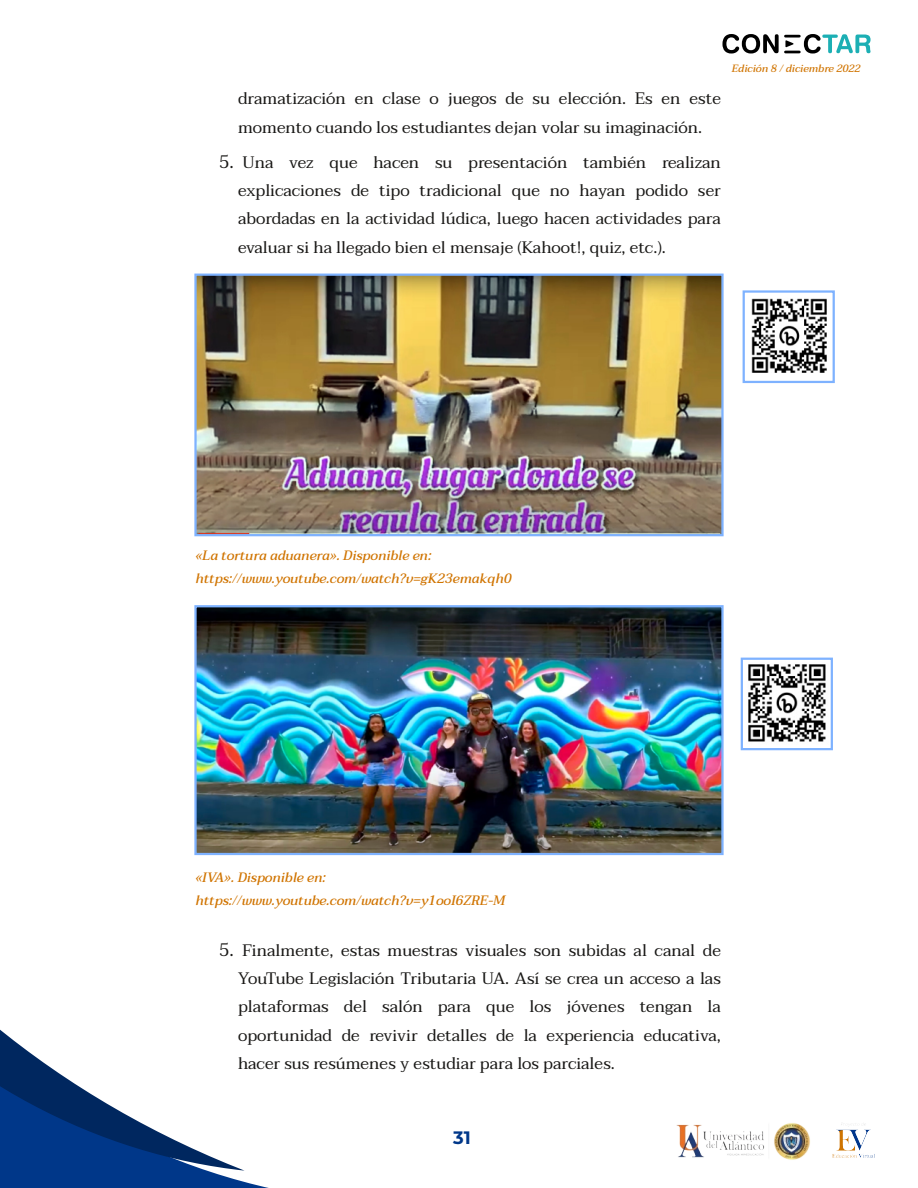
<style>
.page{position:relative;width:918px;height:1188px;background:#fff}
.page>*{position:absolute;margin:0;border:0;box-sizing:border-box;transform-origin:0 0}
.t1{font:700 18px "Montserrat";color:#003789}
.t2{font:16.5px/28.2px "Taviraj";color:#181715;text-align:justify}
.t3{font:italic 500 13.5px/23.1px "Taviraj";color:#d07400}
.t4{font:italic 500 10.5px "Taviraj";color:#d07400}
.s1{font-size:18px}
</style>
<div class="page">
<svg style="left:722px;top:34px;width:57px;height:20px"></svg>
<svg style="left:785px;top:34px;width:86px;height:20px"></svg>
<img style="left:676px;top:1123px;width:134px;height:37px">
<img style="left:833px;top:1124px;width:40px;height:34px">
<svg style="left:0;top:536px;width:323px;height:652px"></svg>
<img style="left:751px;top:298px;width:76px;height:75px">
<div style="left:743px;top:290px;width:92px;height:93px;border:2px solid #7eb2ff"></div>
<img style="left:748px;top:664px;width:78px;height:78px">
<div style="left:741px;top:658px;width:92px;height:92px;border:2px solid #7eb2ff"></div>
<img style="left:197px;top:277px;width:524px;height:256px">
<div style="left:194px;top:274px;width:530px;height:262px;border:2px solid #7eb2ff"></div>
<img style="left:197px;top:608px;width:524px;height:244px">
<div style="left:194px;top:605px;width:530px;height:250px;border:2px solid #7eb2ff"></div>
<p class="t2" style="left:238px;top:85px;width:484px">dramatización en clase o juegos de su elección. Es en este momento cuando los estudiantes dejan volar su imaginación.</p>
<p class="t2" style="left:238px;top:148px;width:484px;text-indent:-19px"><span class="s1">5.</span> Una vez que hacen su presentación también realizan explicaciones de tipo tradicional que no hayan podido ser abordadas en la actividad lúdica, luego hacen actividades para evaluar si ha llegado bien el mensaje (Kahoot!, quiz, etc.).</p>
<p class="t4" style="left:732px;top:62px;width:130px">Edición 8 / diciembre 2022</p>
<p class="t3" style="left:196px;top:543px;width:318px">«La tortura aduanera». Disponible en: https://www.youtube.com/watch?v=gK23emakqh0</p>
<p class="t3" style="left:196px;top:866px;width:311px">«IVA». Disponible en: https://www.youtube.com/watch?v=y1ooI6ZRE-M</p>
<p class="t2" style="left:238px;top:936px;width:484px;text-indent:-19px"><span class="s1">5.</span> Finalmente, estas muestras visuales son subidas al canal de YouTube Legislación Tributaria UA. Así se crea un acceso a las plataformas del salón para que los jóvenes tengan la oportunidad de revivir detalles de la experiencia educativa, hacer sus resúmenes y estudiar para los parciales.</p>
<p class="t1" style="left:453px;top:1127px;width:19px">31</p>
</div>
